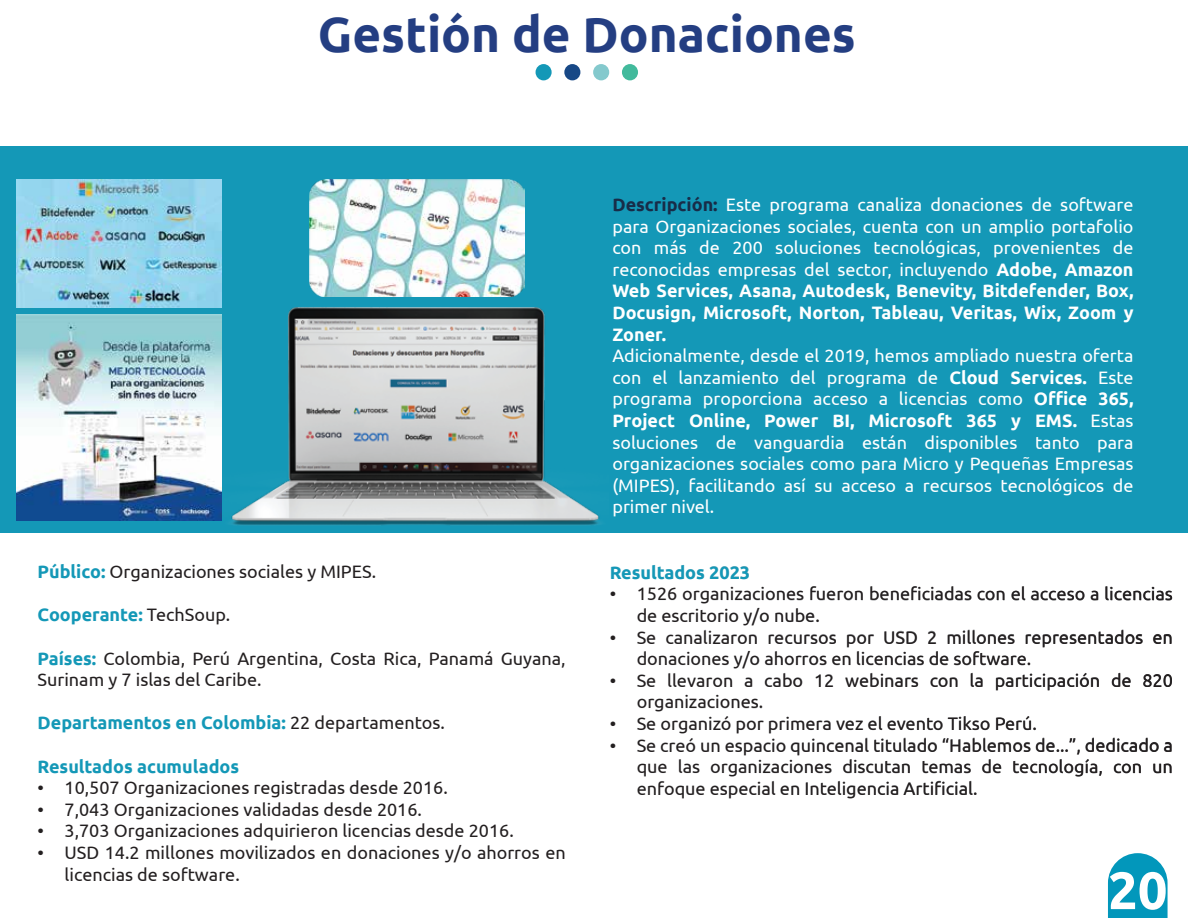
<style>
.page{position:relative;width:1188px;height:918px;background:#fff}
.page>*{position:absolute;margin:0;border:0;box-sizing:border-box;transform-origin:0 0}
.t1{font:700 52.5px "Ubuntu";color:#fff}
.t2{font:700 49.5px "Ubuntu";color:#243e82}
.t3{font:18px/21.6px "Ubuntu";color:#231f20}
.t4{font:18px/21.6px "Ubuntu";color:#fff;text-align:justify}
.t5{font:700 18px "Ubuntu";color:#1498b7}
.s1{font-weight:700;color:#1498b7}
.s2{font-weight:400;color:#231f20}
.s3{font-weight:700;color:#182c48}
.s4{font-weight:700}
</style>
<div class="page">
<div style="left:0;top:146px;width:1188px;height:386px;background:#1498b7"></div>
<div style="left:536px;top:64px;width:16px;height:16px;background:#1498b7;border-radius:50%"></div>
<div style="left:564px;top:64px;width:16px;height:16px;background:#174886;border-radius:50%"></div>
<div style="left:593px;top:64px;width:16px;height:16px;background:#84c9cd;border-radius:50%"></div>
<div style="left:622px;top:64px;width:16px;height:16px;background:#42ba9c;border-radius:50%"></div>
<img style="left:16px;top:180px;width:206px;height:127px">
<svg style="left:623px;top:565px;width:81px;height:14px"></svg>
<svg style="left:710px;top:566px;width:39px;height:13px"></svg>
<svg style="left:638px;top:586px;width:534px;height:212px"></svg>
<img style="left:310px;top:179px;width:214px;height:114px">
<img style="left:16px;top:314px;width:205px;height:206px">
<img style="left:221px;top:293px;width:388px;height:240px">
<svg style="left:1108px;top:853px;width:60px;height:65px;background:#1da2c2"></svg>
<h2 class="t2" style="left:318px;top:4px;width:539px">Gestión de Donaciones</h2>
<p class="t3" style="left:38px;top:560px;width:340px"><span class="s1">Público:</span> Organizaciones sociales y MIPES.</p>
<p class="t5" style="left:38px;top:604px;width:194px">Cooperante: <span class="s2">TechSoup.</span></p>
<p class="t3" style="left:38px;top:647px;width:530px"><span class="s1">Países:</span> Colombia, Perú Argentina, Costa Rica, Panamá Guyana,<br>Surinam y 7 islas del Caribe.</p>
<p class="t5" style="left:38px;top:712px;width:409px">Departamentos en Colombia: <span class="s2">22 departamentos.</span></p>
<p class="t5" style="left:38px;top:755px;width:203px">Resultados acumulados</p>
<p class="t3" style="left:38px;top:776px;width:412px">• 10,507 Organizaciones registradas desde 2016.</p>
<p class="t3" style="left:38px;top:798px;width:386px">• 7,043 Organizaciones validadas desde 2016.</p>
<p class="t3" style="left:38px;top:820px;width:478px">• 3,703 Organizaciones adquirieron licencias desde 2016.</p>
<p class="t3" style="left:65px;top:841px;width:503px;text-indent:-27px">• USD 14.2 millones movilizados en donaciones y/o ahorros en licencias de software.</p>
<p class="t4" style="left:612px;top:193px;width:523px"><span class="s3">Descripción:</span> Este programa canaliza donaciones de software para Organizaciones sociales, cuenta con un amplio portafolio con más de 200 soluciones tecnológicas, provenientes de reconocidas empresas del sector, incluyendo <span class="s4">Adobe, Amazon Web Services, Asana, Autodesk, Benevity, Bitdefender, Box, Docusign, Microsoft, Norton, Tableau, Veritas, Wix, Zoom y Zoner.</span></p>
<p class="t4" style="left:612px;top:344px;width:523px">Adicionalmente, desde el 2019, hemos ampliado nuestra oferta con el lanzamiento del programa de <span class="s4">Cloud Services.</span> Este programa proporciona acceso a licencias como <span class="s4">Office 365, Project Online, Power BI, Microsoft 365 y EMS.</span> Estas soluciones de vanguardia están disponibles tanto para organizaciones sociales como para Micro y Pequeñas Empresas (MIPES), facilitando así su acceso a recursos tecnológicos de primer nivel.</p>
<p class="t5" style="left:610px;top:561px;width:142px">Resultados 2023</p>
<p class="t3" style="left:637px;top:583px;width:538px;text-indent:-27px">• 1526 organizaciones fueron beneficiadas con el acceso a licencias de escritorio y/o nube.</p>
<p class="t3" style="left:637px;top:626px;width:538px;text-indent:-27px">• Se canalizaron recursos por USD 2 millones representados en donaciones y/o ahorros en licencias de software.</p>
<p class="t3" style="left:637px;top:669px;width:538px;text-indent:-27px">• Se llevaron a cabo 12 webinars con la participación de 820 organizaciones.</p>
<p class="t3" style="left:610px;top:712px;width:429px">• Se organizó por primera vez el evento Tikso Perú.</p>
<p class="t3" style="left:637px;top:734px;width:538px;text-align:justify;text-indent:-27px">• Se creó un espacio quincenal titulado “Hablemos de...”, dedicado a que las organizaciones discutan temas de tecnología, con un enfoque especial en Inteligencia Artificial.</p>
<h1 class="t1" style="left:1108px;top:859px;width:61px">20</h1>
</div>
